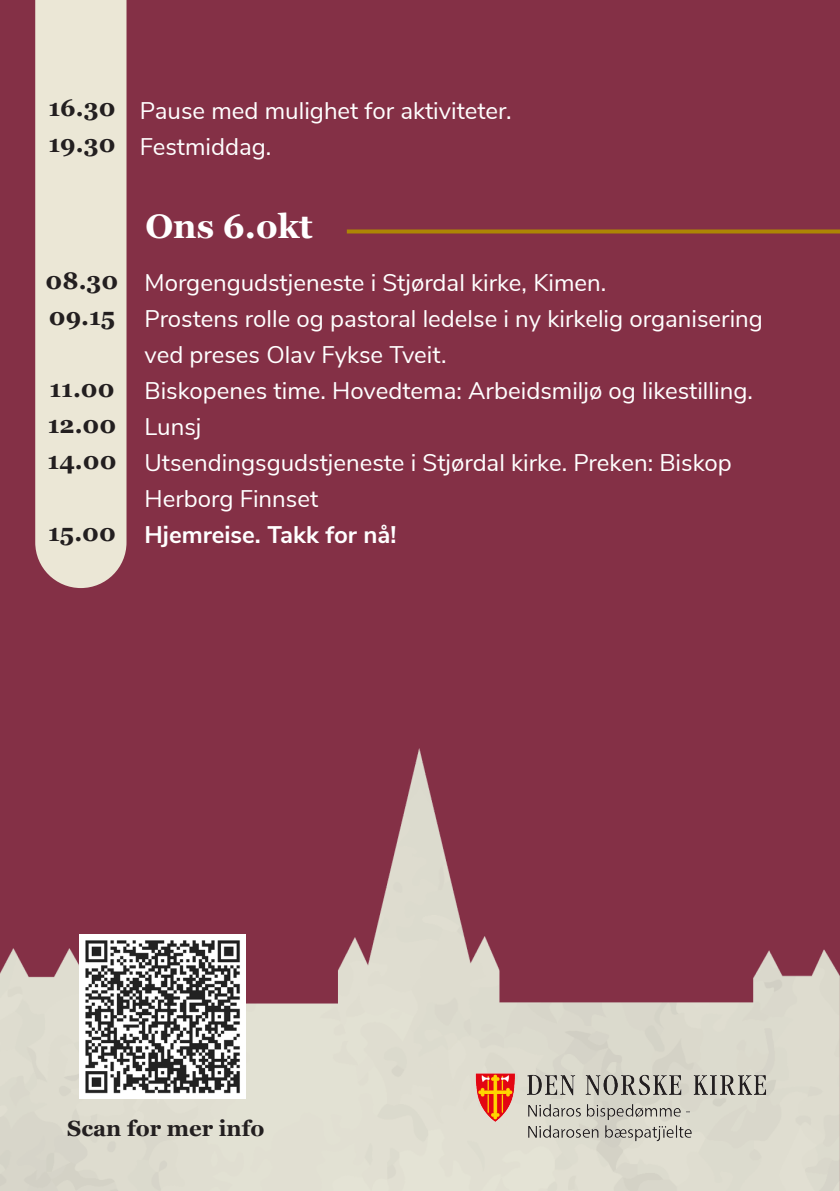
<style>
.page{position:relative;width:840px;height:1191px;background:#fff}
.page>*{position:absolute;margin:0;border:0;box-sizing:border-box;transform-origin:0 0}
.t1{font:700 34px "Georgia";color:#fff}
.t2{font:24px/36px "Nunito Sans";color:#fff}
.t3{font:700 24px "Georgia";color:#231f20}
.t4{font:700 24px "Nunito Sans";color:#fff}
.t5{font:700 22px "Georgia";color:#231f20}
</style>
<div class="page">
<div style="left:0;top:0;width:839px;height:1191px;background:#843046"></div>
<img style="left:0;top:748px;width:839px;height:443px">
<svg style="left:35px;top:0;width:91px;height:588px;background:#e5ddce"></svg>
<img style="left:79px;top:934px;width:166px;height:164px">
<svg style="left:346px;top:229px;width:493px;height:4px;background:#a77a0c"></svg>
<img style="left:465px;top:1060px;width:374px;height:131px">
<p class="t3" style="left:48px;top:90px;width:69px">16.30</p>
<p class="t3" style="left:48px;top:126px;width:69px">19.30</p>
<p class="t3" style="left:46px;top:262px;width:74px">08.30</p>
<p class="t3" style="left:49px;top:298px;width:68px">09.15</p>
<p class="t3" style="left:49px;top:370px;width:67px">11.00</p>
<p class="t3" style="left:48px;top:406px;width:70px">12.00</p>
<p class="t3" style="left:48px;top:442px;width:70px">14.00</p>
<p class="t3" style="left:48px;top:514px;width:69px">15.00</p>
<p class="t2" style="left:140px;top:91px;width:373px">Pause med mulighet for aktiviteter.</p>
<p class="t2" style="left:140px;top:127px;width:133px">Festmiddag.</p>
<p class="t1" style="left:145px;top:200px;width:169px">Ons 6.okt</p>
<p class="t2" style="left:144px;top:263px;width:463px">Morgengudstjeneste i Stjørdal kirke, Kimen.</p>
<p class="t2" style="left:144px;top:299px;width:619px">Prostens rolle og pastoral ledelse i ny kirkelig organisering ved preses Olav Fykse Tveit.</p>
<p class="t2" style="left:144px;top:371px;width:609px">Biskopenes time. Hovedtema: Arbeidsmiljø og likestilling.</p>
<p class="t2" style="left:144px;top:407px;width:58px">Lunsj</p>
<p class="t2" style="left:144px;top:443px;width:588px">Utsendingsgudstjeneste i Stjørdal kirke. Preken: Biskop<br>Herborg Finnset</p>
<p class="t4" style="left:144px;top:517px;width:253px">Hjemreise. Takk for nå!</p>
<p class="t5" style="left:67px;top:1111px;width:199px">Scan for mer info</p>
</div>
